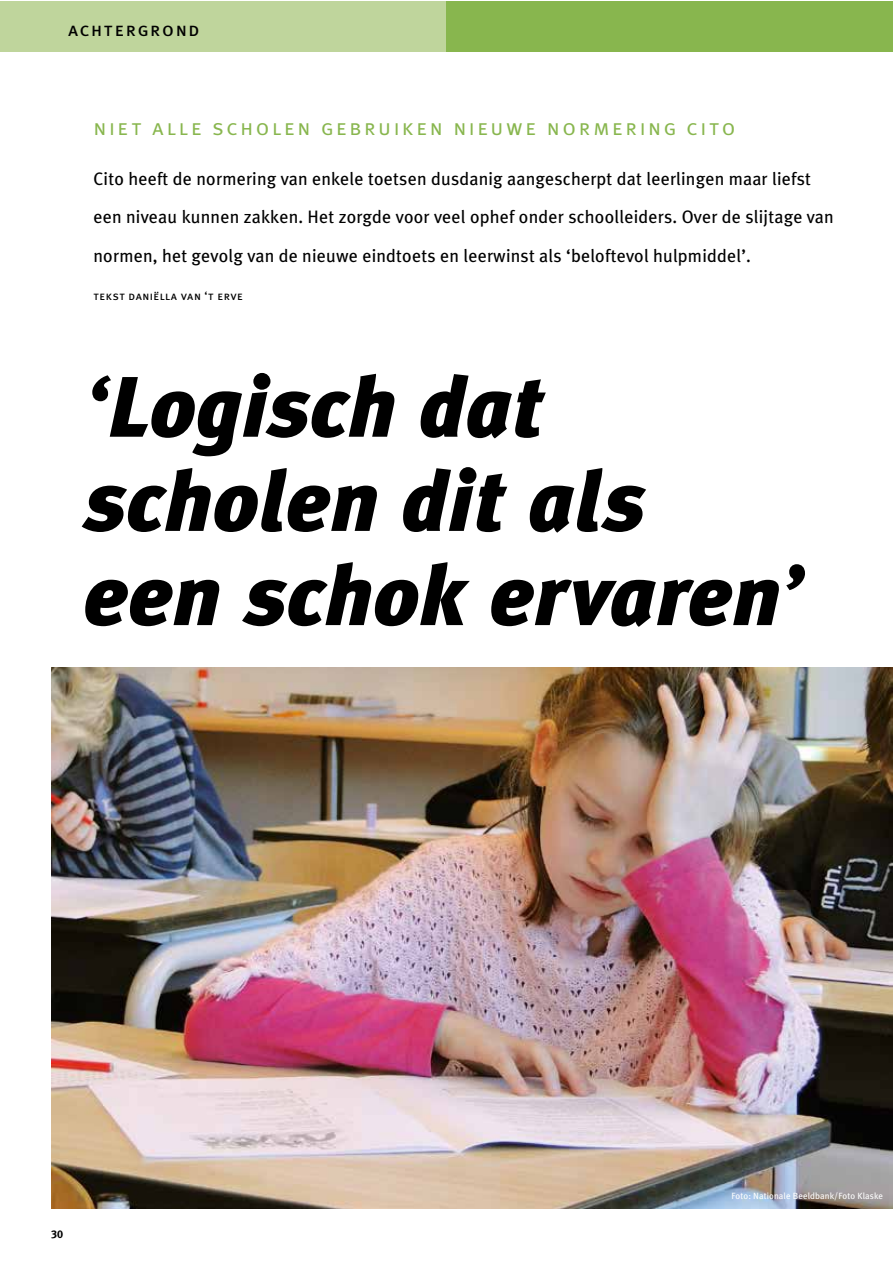
<style>
.page{position:relative;width:893px;height:1263px;background:#fff}
.page>*{position:absolute;margin:0;border:0;box-sizing:border-box;transform-origin:0 0}
.t1{font:italic 900 85.65px/94.2px "Meta Plus";letter-spacing:.005em;color:#000}
.t2{font:22.5px "Meta Plus Normal Caps";letter-spacing:.115em;color:#88b64e}
.t3{font:19.5px "Meta Plus Book Caps";letter-spacing:.085em;color:#000}
.t4{font:18px/38.2px "Meta Plus";letter-spacing:.01em;color:#000}
.t5{font:12px "Meta Plus Book Caps";letter-spacing:.04em;color:#000}
.t6{font:11.25px "Meta Plus Bold Caps";color:#000}
.t7{font:9px "Meta Plus";letter-spacing:.01em;color:#fff}
.s1{font-weight:700}
</style>
<div class="page">
<div style="left:0;top:1px;width:446px;height:50px;background:#bfd59c"></div>
<div style="left:446px;top:1px;width:446px;height:50px;background:#88b64e"></div>
<img style="left:51px;top:668px;width:841px;height:540px">
<p class="t3" style="left:68px;top:18px;width:133px">achtergrond</p>
<p class="t2" style="left:94px;top:114px;width:643px">niet alle scholen gebruiken nieuwe normering cito</p>
<p class="t4" style="left:94px;top:159px;width:742px">Cito heeft de normering van enkele toetsen dusdanig aangescherpt dat leerlingen maar liefst een niveau kunnen zakken. Het zorgde voor veel ophef onder schoolleiders. Over de slijtage van normen, het gevolg van de nieuwe eindtoets en leerwinst als ‘beloftevol hulpmiddel’.</p>
<p class="t5" style="left:94px;top:289px;width:151px">tekst daniëlla van ‘t erve</p>
<h1 class="t1" style="left:84px;top:360px;width:719px"><span class="s1">‘</span>Logisch dat scholen dit als een schok ervaren<span class="s1">’</span></h1>
<p class="t6" style="left:51px;top:1227px;width:14px">30</p>
<p class="t7" style="left:731px;top:1191px;width:153px">Foto: Nationale Beeldbank/Foto Klaske</p>
</div>
